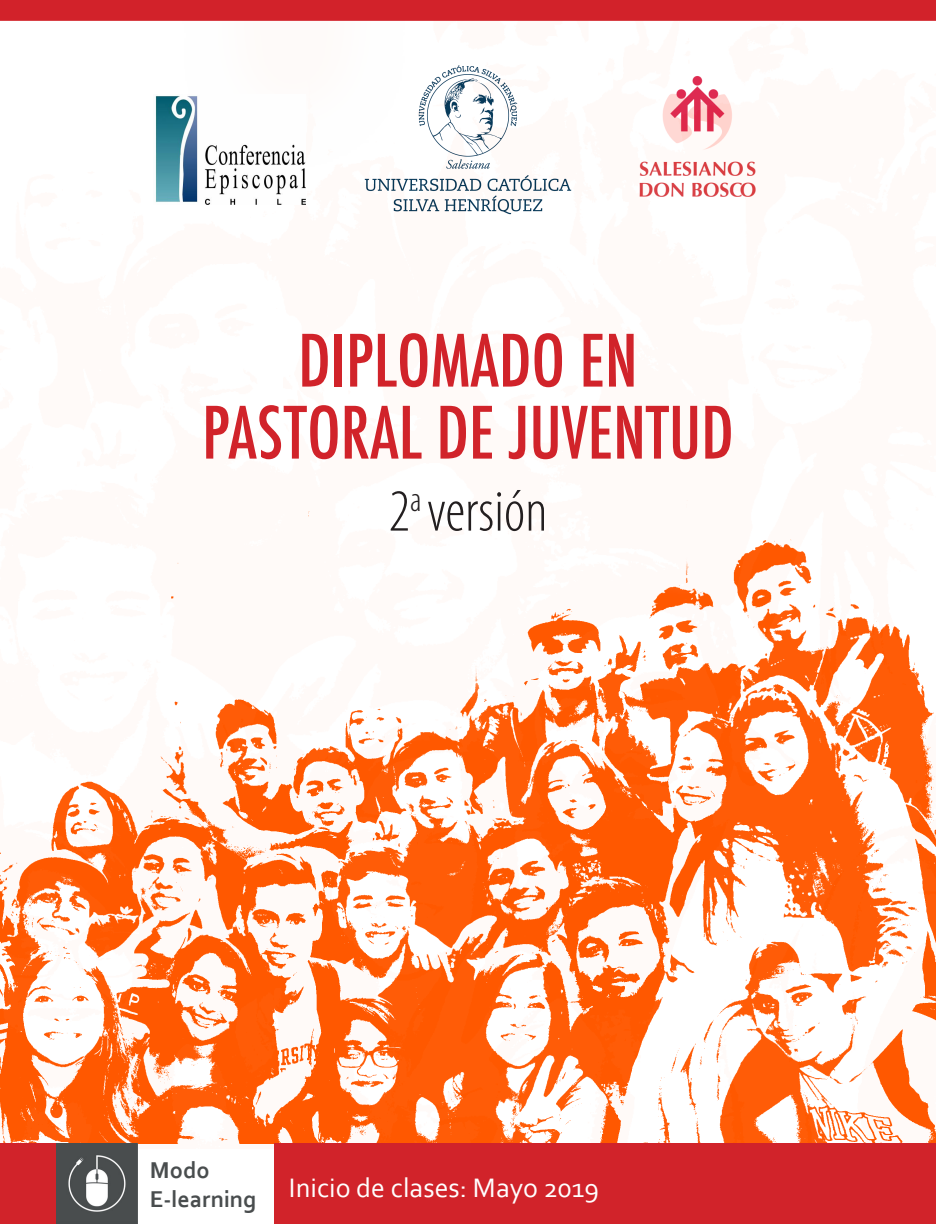
<style>
.page{position:relative;width:936px;height:1224px;background:#fff}
.page>*{position:absolute;margin:0;border:0;box-sizing:border-box;transform-origin:0 0}
.t1{font:500 condensed 70px/72px "Futura";color:#d1232a;text-align:center}
.t2{font:300 condensed 60px "Myriad Pro";color:#231f20}
.t3{font:28px "Corbel";color:#fff}
.t4{font:700 24px/28.8px "Corbel";color:#494d4e}
</style>
<div class="page">
<img style="left:0;top:65px;width:935px;height:1079px">
<div style="left:0;top:1143px;width:138px;height:81px;background:#d1232a"></div>
<img style="left:153px;top:95px;width:152px;height:109px">
<img style="left:57px;top:1143px;width:81px;height:81px">
<div style="left:274px;top:1143px;width:661px;height:81px;background:#d1232a"></div>
<div style="left:0;top:0;width:935px;height:21px;background:#d2222a"></div>
<p class="t1" style="left:202px;top:325px;width:533px">DIPLOMADO EN<br>PASTORAL DE JUVENTUD</p>
<p class="t2" style="left:388px;top:475px;width:160px">2<sup>a</sup> versión</p>
<p class="t4" style="left:150px;top:1155px;width:108px">Modo<br>E-learning</p>
<p class="t3" style="left:289px;top:1170px;width:312px">Inicio de clases: Mayo 2019</p>
</div>
